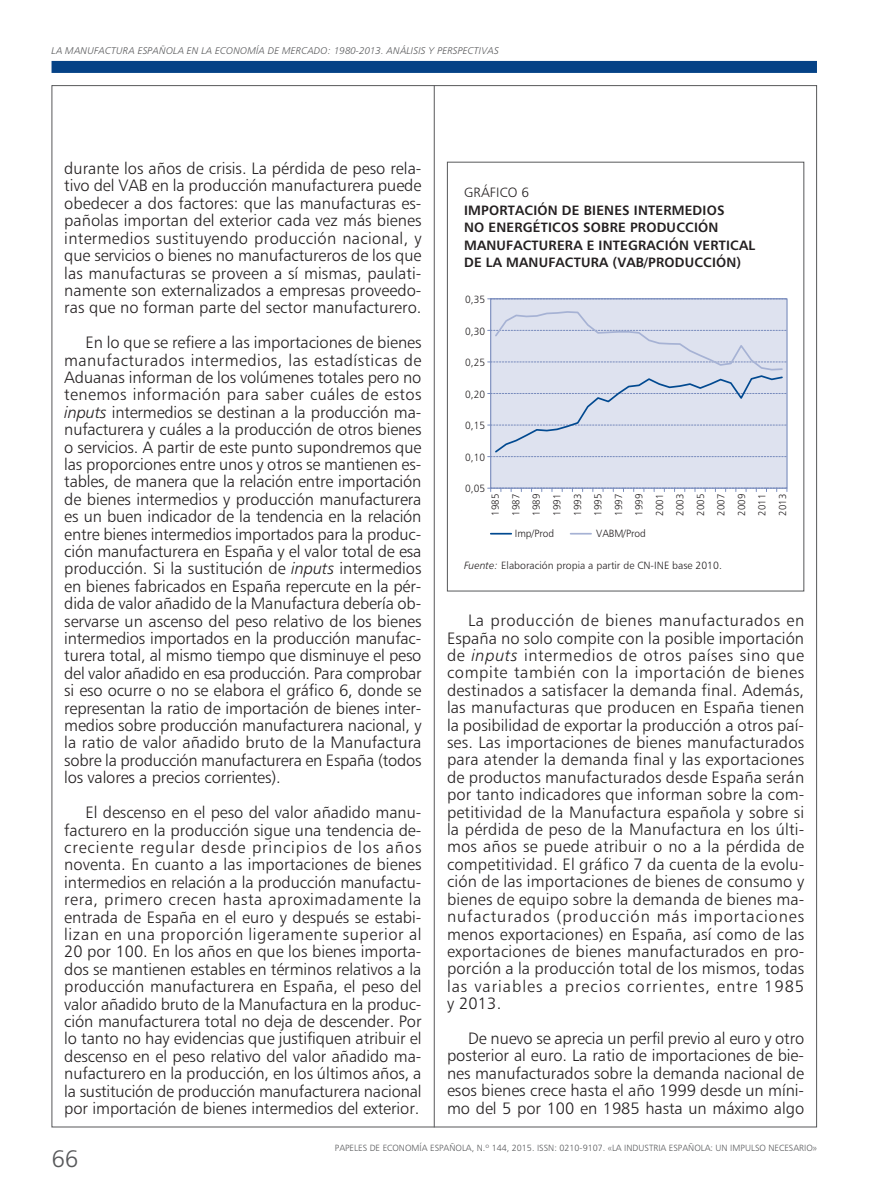
<style>
.page{position:relative;width:893px;height:1191px;background:#fff}
.page>*{position:absolute;margin:0;border:0;box-sizing:border-box;transform-origin:0 0}
.t1{font:24px "Humanist 777 BT Light B";color:#57585a}
.t2{font:16.5px/17.4px "Humanist 777 BT Light B";color:#231f20;text-align:justify}
.t3{font:13.5px/17.4px "Humanist 777 BT Bold B";letter-spacing:.015em;color:#231f20}
.t4{font:10.5px "Humanist 777 BT Light B";color:#231f20}
.t5{font:300 10.5px "Humanist 777";letter-spacing:-.005em;color:#231f20}
.t6{font:300 10.2px/20.5px "Humanist 777";color:#231f20;text-align:justify;scale:.95 1}
.t7{font:9.75px "Humanist 777 BT Light Italic B";letter-spacing:.015em;color:#57585a}
.t8{font:9px "Humanist 777 BT Light B";color:#57585a}
.s1{font-family:"Humanist 777 BT Light Italic B"}
.s2{font-family:"Humanist 777 BT Light B"}
</style>
<div class="page">
<div style="left:52px;top:61px;width:765px;height:12px;background:#054286"></div>
<hr style="left:434px;top:85px;width:1px;height:1042px;background:#57585a">
<div style="left:491px;top:299px;width:296px;height:189px;background:#dee2ef"></div>
<svg style="left:488px;top:488px;width:299px;height:3px"></svg>
<svg style="left:491px;top:533px;width:20px;height:1px"></svg>
<div style="left:490px;top:298px;width:298px;height:191px;border:1px solid #788bbc"></div>
<svg style="left:571px;top:533px;width:20px;height:1px"></svg>
<svg style="left:488px;top:310px;width:299px;height:147px"></svg>
<div style="left:447px;top:162px;width:357px;height:429px;border:1px solid #57585a"></div>
<p class="t7" style="left:52px;top:46px;width:449px">LA MANUFACTURA ESPAÑOLA EN LA ECONOMÍA DE MERCADO: 1980-2013. ANÁLISIS Y PERSPECTIVAS</p>
<p class="t2" style="left:64px;top:161px;width:359px">durante los años de crisis. La pérdida de peso rela&shy;tivo del VAB en la producción manufacturera puede obedecer a dos factores: que las manufacturas es&shy;pañolas importan del exterior cada vez más bienes intermedios sustituyendo producción nacional, y que servicios o bienes no manufactureros de los que las manufacturas se proveen a sí mismas, paulati&shy;namente son externalizados a empresas proveedo&shy;ras que no forman parte del sector manufacturero.</p>
<p class="t2" style="left:64px;top:335px;width:359px;text-indent:21px">En lo que se refiere a las importaciones de bienes manufacturados intermedios, las estadísticas de Aduanas informan de los volúmenes totales pero no tenemos información para saber cuáles de estos <span class="s1">inputs</span> intermedios se destinan a la producción ma&shy;nufacturera y cuáles a la producción de otros bienes o servicios. A partir de este punto supondremos que las proporciones entre unos y otros se mantienen es&shy;tables, de manera que la relación entre importación de bienes intermedios y producción manufacturera es un buen indicador de la tendencia en la relación entre bienes intermedios importados para la produc&shy;ción manufacturera en España y el valor total de esa producción. Si la sustitución de <span class="s1">inputs</span> intermedios en bienes fabricados en España repercute en la pér&shy;dida de valor añadido de la Manufactura debería ob&shy;servarse un ascenso del peso relativo de los bienes intermedios importados en la producción manufac&shy;turera total, al mismo tiempo que disminuye el peso del valor añadido en esa producción. Para comprobar si eso ocurre o no se elabora el gráfico 6, donde se representan la ratio de importación de bienes inter&shy;medios sobre producción manufacturera nacional, y la ratio de valor añadido bruto de la Manufactura sobre la producción manufacturera en España (todos los valores a precios corrientes).</p>
<p class="t2" style="left:64px;top:805px;width:359px;text-indent:21px">El descenso en el peso del valor añadido manu&shy;facturero en la producción sigue una tendencia de&shy;creciente regular desde principios de los años noventa. En cuanto a las importaciones de bienes intermedios en relación a la producción manufactu&shy;rera, primero crecen hasta aproximadamente la entrada de España en el euro y después se estabi&shy;lizan en una proporción ligeramente superior al 20 por 100. En los años en que los bienes importa&shy;dos se mantienen estables en términos relativos a la producción manufacturera en España, el peso del valor añadido bruto de la Manufactura en la produc&shy;ción manufacturera total no deja de descender. Por lo tanto no hay evidencias que justifiquen atribuir el descenso en el peso relativo del valor añadido ma&shy;nufacturero en la producción, en los últimos años, a la sustitución de producción manufacturera nacional por importación de bienes intermedios del exterior.</p>
<p class="t3" style="left:464px;top:185px;width:293px"><span class="s2">GRÁFICO 6<br></span>IMPORTACIÓN DE BIENES INTERMEDIOS<br>NO ENERGÉTICOS SOBRE PRODUCCIÓN<br>MANUFACTURERA E INTEGRACIÓN VERTICAL<br>DE LA MANUFACTURA (VAB/PRODUCCIÓN)</p>
<p class="t5" style="left:465px;top:295px;width:21px">0,35</p>
<p class="t5" style="left:465px;top:326px;width:21px">0,30</p>
<p class="t5" style="left:465px;top:358px;width:21px">0,25</p>
<p class="t5" style="left:465px;top:389px;width:21px">0,20</p>
<p class="t5" style="left:465px;top:421px;width:21px">0,15</p>
<p class="t5" style="left:465px;top:452px;width:21px">0,10</p>
<p class="t5" style="left:465px;top:484px;width:21px">0,05</p>
<p class="t6" style="left:486px;top:515px;width:24px;rotate:-90deg">1985<br>1987<br>1989<br>1991<br>1993<br>1995<br>1997<br>1999<br>2001<br>2003<br>2005<br>2007<br>2009<br>2011<br>2013</p>
<p class="t5" style="left:515px;top:529px;width:41px">Imp/Prod</p>
<p class="t5" style="left:596px;top:529px;width:51px">VABM/Prod</p>
<p class="t4" style="left:464px;top:561px;width:259px"><span class="s1">Fuente:</span> Elaboración propia a partir de CN-INE base 2010.</p>
<p class="t2" style="left:447px;top:613px;width:359px;text-indent:21px">La producción de bienes manufacturados en España no solo compite con la posible importación de <span class="s1">inputs</span> intermedios de otros países sino que compite también con la importación de bienes desti nados a satisfacer la demanda final. Además, las manufacturas que producen en España tienen la posibilidad de exportar la producción a otros paí - ses. Las importaciones de bienes manufacturados para atender la demanda final y las exportaciones de productos manufacturados desde España serán por tanto indicadores que informan sobre la com&shy;petitividad de la Manufactura española y sobre si la pérdida de peso de la Manufactura en los últi&shy;mos años se puede atribuir o no a la pérdida de competitividad. El gráfico 7 da cuenta de la evolu&shy;ción de las importaciones de bienes de consumo y bienes de equipo sobre la demanda de bienes ma&shy;nufacturados (producción más importaciones menos exportaciones) en España, así como de las exportaciones de bienes manufacturados en pro&shy;porción a la producción total de los mismos, todas las variables a precios corrientes, entre 1985 y 2013.</p>
<p class="t2" style="left:447px;top:1031px;width:359px;text-indent:21px">De nuevo se aprecia un perfil previo al euro y otro posterior al euro. La ratio de importaciones de bie&shy;nes manufacturados sobre la demanda nacional de esos bienes crece hasta el año 1999 desde un míni&shy;mo del 5 por 100 en 1985 hasta un máximo algo</p>
<p class="t1" style="left:52px;top:1148px;width:28px">66</p>
<p class="t8" style="left:335px;top:1144px;width:483px">PAPELES DE ECONOMÍA ESPAÑOLA, N.º 144, 2015. ISSN: 0210-9107. «LA INDUSTRIA ESPAÑOLA: UN IMPULSO NECESARIO»</p>
</div>
